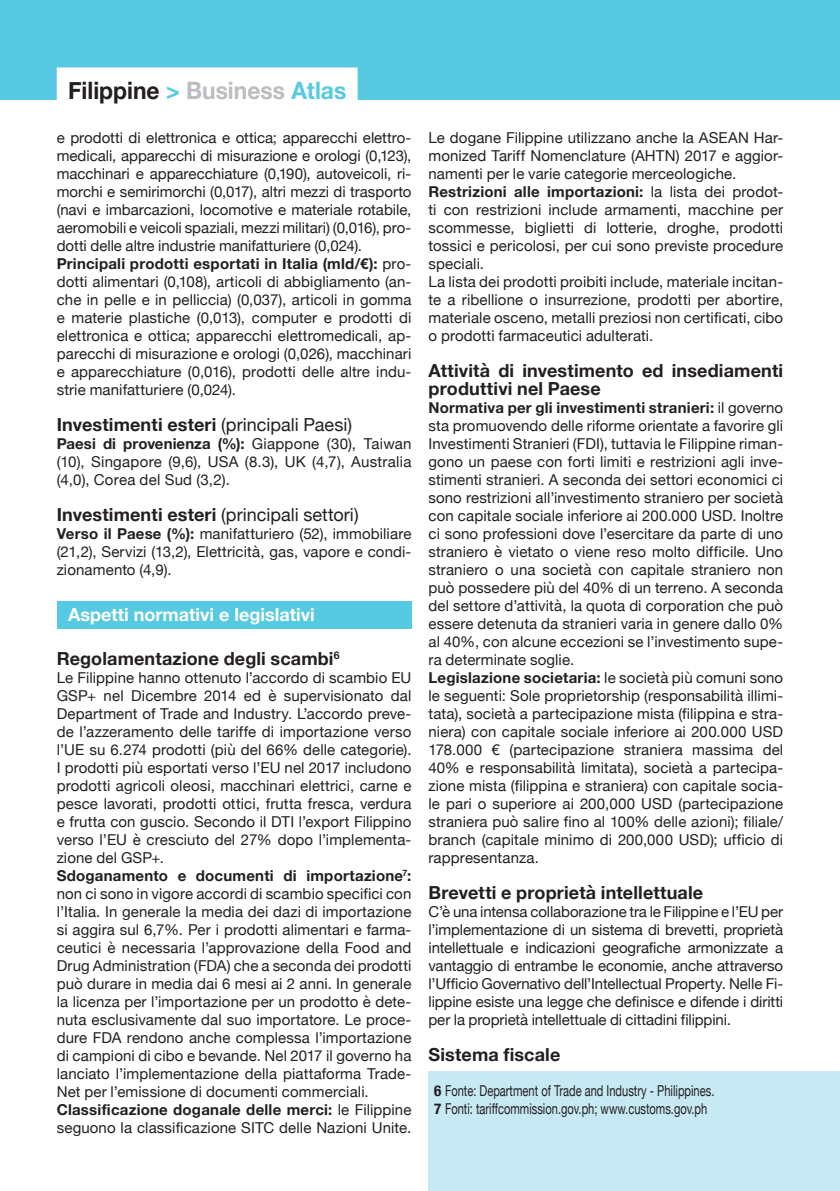
<style>
.page{position:relative;width:840px;height:1191px;background:#fff}
.page>*{position:absolute;margin:0;border:0;box-sizing:border-box;transform-origin:0 0}
.t1{font:700 24px "Helvetica Neue";color:#231f20;scale:.95 1}
.t2{font:700 18px/18px "Helvetica Neue";letter-spacing:.01em;color:#231f20}
.t3{font:18px "Helvetica Neue";color:#231f20}
.t4{font:700 18px "Helvetica Neue";color:#fff}
.t5{font:15px/18px "Helvetica Neue";letter-spacing:.005em;color:#231f20;text-align:justify}
.t6{font:15px "Helvetica Neue";letter-spacing:.005em;color:#231f20;scale:.74 1}
.s1{color:#56c9e3}
.s2{color:#bcbdc0}
.s3{font-weight:700}
.s4{font-weight:400}
.s5{font-weight:700;font-stretch:condensed}
</style>
<div class="page">
<div style="left:0;top:0;width:839px;height:99px;background:#56c9e3"></div>
<div style="left:57px;top:601px;width:354px;height:28px;background:#56c9e3"></div>
<div style="left:57px;top:67px;width:300px;height:36px;background:#fff"></div>
<div style="left:428px;top:1071px;width:411px;height:120px;background:#c7e9f4"></div>
<p class="t1" style="left:68px;top:72px;width:294px">Filippine <span class="s1">&gt;</span> <span class="s2">Business</span> <span class="s1">Atlas</span></p>
<p class="t5" style="left:57px;top:129px;width:356px">e prodotti di elettronica e ottica; apparecchi elettro&shy;medicali, apparecchi di misurazione e orologi (0,123), macchinari e apparecchiature (0,190), autoveicoli, ri&shy;morchi e semirimorchi (0,017), altri mezzi di trasporto (navi e imbarcazioni, locomotive e materiale rotabile, aeromobili e veicoli spaziali, mezzi militari) (0,016), pro&shy;dotti delle altre industrie manifatturiere (0,024).</p>
<p class="t5" style="left:57px;top:255px;width:356px"><span class="s3">Principali prodotti esportati in Italia (mld/€):</span> pro&shy;dotti alimentari (0,108), articoli di abbigliamento (an&shy;che in pelle e in pelliccia) (0,037), articoli in gomma e materie plastiche (0,013), computer e prodotti di elettronica e ottica; apparecchi elettromedicali, ap&shy;parecchi di misurazione e orologi (0,026), macchinari e apparecchiature (0,016), prodotti delle altre indu&shy;strie manifatturiere (0,024).</p>
<p class="t2" style="left:57px;top:416px;width:297px">Investimenti esteri <span class="s4">(principali Paesi)</span></p>
<p class="t5" style="left:57px;top:435px;width:356px"><span class="s3">Paesi di provenienza (%):</span> Giappone (30), Taiwan (10), Singapore (9,6), USA (8.3), UK (4,7), Australia (4,0), Corea del Sud (3,2).</p>
<p class="t3" style="left:57px;top:501px;width:303px"><span class="s3">Investimenti esteri</span> (principali settori)</p>
<p class="t5" style="left:57px;top:525px;width:356px"><span class="s3">Verso il Paese (%):</span> manifatturiero (52), immobiliare (21,2), Servizi (13,2), Elettricità, gas, vapore e condi&shy;zionamento (4,9).</p>
<p class="t4" style="left:68px;top:600px;width:248px">Aspetti normativi e legislativi</p>
<p class="t2" style="left:57px;top:650px;width:284px">Regolamentazione degli scambi<sup>6</sup></p>
<p class="t5" style="left:57px;top:669px;width:356px">Le Filippine hanno ottenuto l’accordo di scambio EU GSP+ nel Dicembre 2014 ed è supervisionato dal Department of Trade and Industry. L’accordo preve&shy;de l’azzeramento delle tariffe di importazione verso l’UE su 6.274 prodotti (più del 66% delle categorie).<br>I prodotti più esportati verso l’EU nel 2017 includono prodotti agricoli oleosi, macchinari elettrici, carne e pesce lavorati, prodotti ottici, frutta fresca, verdura e frutta con guscio. Secondo il DTI l’export Filippino verso l’EU è cresciuto del 27% dopo l’implementa&shy;zione del GSP+.</p>
<p class="t5" style="left:57px;top:867px;width:356px"><span class="s3">Sdoganamento e documenti di importazione</span><sup>7</sup><span class="s3">: </span>non ci sono in vigore accordi di scambio specifici con l’Italia. In generale la media dei dazi di importazione si aggira sul 6,7%. Per i prodotti alimentari e farma&shy;ceutici è necessaria l’approvazione della Food and Drug Administration (FDA) che a seconda dei prodotti può durare in media dai 6 mesi ai 2 anni. In generale la licenza per l’importazione per un prodotto è dete&shy;nuta esclusivamente dal suo importatore. Le proce&shy;dure FDA rendono anche complessa l’importazione di campioni di cibo e bevande. Nel 2017 il governo ha lanciato l’implementazione della piattaforma Trade-Net per l’emissione di documenti commerciali.</p>
<p class="t5" style="left:57px;top:1101px;width:356px"><span class="s3">Classificazione doganale delle merci:</span> le Filippine seguono la classificazione SITC delle Nazioni Unite.</p>
<p class="t5" style="left:428px;top:129px;width:356px">Le dogane Filippine utilizzano anche la ASEAN Har&shy;monized Tariff Nomenclature (AHTN) 2017 e aggior&shy;namenti per le varie categorie merceologiche.</p>
<p class="t5" style="left:428px;top:183px;width:356px"><span class="s3">Restrizioni alle importazioni:</span> la lista dei prodot&shy;ti con restrizioni include armamenti, macchine per scommesse, biglietti di lotterie, droghe, prodotti tossici e pericolosi, per cui sono previste procedure speciali.</p>
<p class="t5" style="left:428px;top:273px;width:356px">La lista dei prodotti proibiti include, materiale incitan&shy;te a ribellione o insurrezione, prodotti per abortire, materiale osceno, metalli preziosi non certificati, cibo o prodotti farmaceutici adulterati.</p>
<p class="t2" style="left:428px;top:362px;width:356px">Attività di investimento ed insediamenti produttivi nel Paese</p>
<p class="t5" style="left:428px;top:399px;width:356px"><span class="s3">Normativa per gli investimenti stranieri:</span> il governo sta promuovendo delle riforme orientate a favorire gli Investimenti Stranieri (FDI), tuttavia le Filippine riman&shy;gono un paese con forti limiti e restrizioni agli inve&shy;stimenti stranieri. A seconda dei settori economici ci sono restrizioni all’investimento straniero per società con capitale sociale inferiore ai 200.000 USD. Inoltre ci sono professioni dove l’esercitare da parte di uno straniero è vietato o viene reso molto difficile. Uno straniero o una società con capitale straniero non può possedere più del 40% di un terreno. A seconda del settore d’attività, la quota di corporation che può essere detenuta da stranieri varia in genere dallo 0% al 40%, con alcune eccezioni se l’investimento supe&shy;ra determinate soglie.</p>
<p class="t5" style="left:428px;top:669px;width:356px"><span class="s3">Legislazione societaria:</span> le società più comuni sono le seguenti: Sole proprietorship (responsabilità illimi&shy;tata), società a partecipazione mista (filippina e stra&shy;niera) con capitale sociale inferiore ai 200.000 USD 178.000 € (partecipazione straniera massima del 40% e responsabilità limitata), società a partecipa&shy;zione mista (filippina e straniera) con capitale socia&shy;le pari o superiore ai 200,000 USD (partecipazione straniera può salire fino al 100% delle azioni); filiale/ branch (capitale minimo di 200,000 USD); ufficio di rappresentanza.</p>
<p class="t2" style="left:428px;top:884px;width:276px">Brevetti e proprietà intellettuale</p>
<p class="t5" style="left:428px;top:903px;width:356px">C’è una intensa collaborazione tra le Filippine e l’EU per l’implementazione di un sistema di brevetti, proprietà intellettuale e indicazioni geografiche armonizzate a vantaggio di entrambe le economie, anche attraverso l’Ufficio Governativo dell’Intellectual Property. Nelle Fi&shy;lippine esiste una legge che definisce e difende i diritti per la proprietà intellettuale di cittadini filippini.</p>
<p class="t2" style="left:428px;top:1046px;width:133px">Sistema fiscale</p>
<p class="t6" style="left:434px;top:1079px;width:380px"><span class="s5">6</span> Fonte: Department of Trade and Industry - Philippines.</p>
<p class="t6" style="left:434px;top:1097px;width:370px"><span class="s5">7</span> Fonti: tariffcommission.gov.ph; www.customs.gov.ph</p>
</div>
